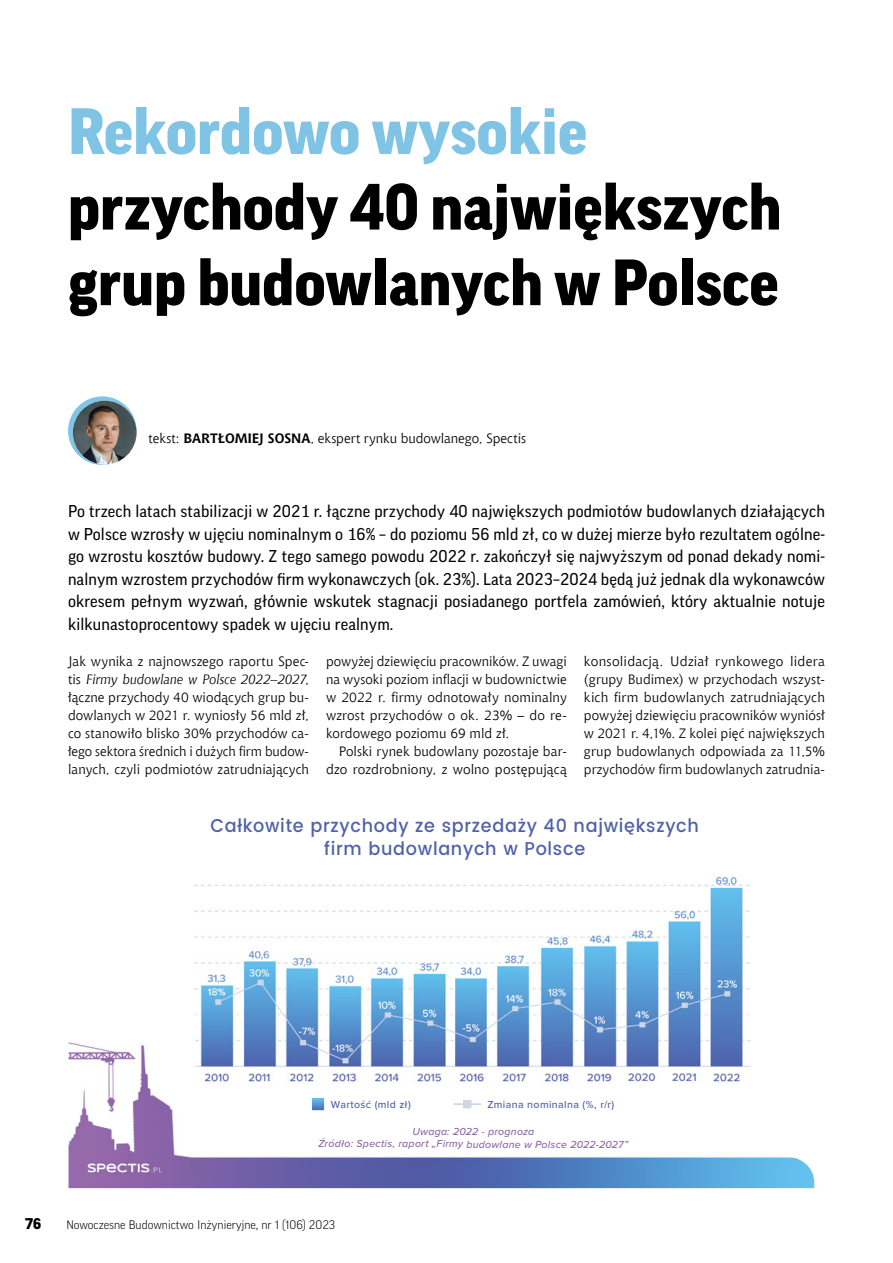
<style>
.page{position:relative;width:893px;height:1263px;background:#fff}
.page>*{position:absolute;margin:0;border:0;box-sizing:border-box;transform-origin:0 0}
.tytul{font:900 63px/75.6px "Good Pro";color:#000}
.t1{font:500 18.45px/23px "Poppins";letter-spacing:.04em;color:#4f62ab;text-align:center;scale:.95 1}
.lead{font:16.5px/22.5px "Good Pro";letter-spacing:.01em;color:#000;text-align:justify}
.t2{font:900 15px "Good Pro";color:#000}
.text_podstawowy{font:13.5px/18px "Chianti EU";letter-spacing:.005em;color:#000;text-align:justify}
.autor_nastepny{font:13.5px "Chianti EU";letter-spacing:-.005em;color:#000}
.t3{font:300 12px "Good Pro";color:#000}
.t4{font:italic 500 10.5px "Proxima Nova";letter-spacing:.02em;color:#9167a9}
.t5{font:500 10.5px "Proxima Nova";letter-spacing:.035em;color:#4f62ab}
.s1{color:#80c4e5}
.s2{font-weight:700}
.s3{font-style:italic}
</style>
<div class="page">
<img style="left:69px;top:1042px;width:708px;height:146px">
<svg style="left:777px;top:1157px;width:38px;height:31px"></svg>
<hr style="left:454px;top:1103px;width:27px;height:2px;background:#cdd7e6">
<div style="left:464px;top:1100px;width:7px;height:8px;background:#cdd7e6"></div>
<svg style="left:314px;top:1100px;width:8px;height:8px"></svg>
<img style="left:183px;top:876px;width:569px;height:212px">
<svg style="left:68px;top:396px;width:69px;height:69px"></svg>
<img style="left:73px;top:401px;width:64px;height:63px;border-radius:32px">
<p class="tytul" style="left:68px;top:94px;width:715px"><span class="s1">Rekordowo wysokie </span>przychody 40 największych grup budowlanych w Polsce</p>
<p class="autor_nastepny" style="left:148px;top:430px;width:379px">tekst: <span class="s2">BARTŁOMIEJ SOSNA</span>, ekspert rynku budowlanego, Spectis</p>
<p class="lead" style="left:68px;top:500px;width:758px">Po trzech latach stabilizacji w 2021 r. łączne przychody 40 największych podmiotów budowlanych działających w Polsce wzrosły w ujęciu nominalnym o 16% – do poziomu 56 mld zł, co w dużej mierze było rezultatem ogólne&shy;go wzrostu kosztów budowy. Z tego samego powodu 2022 r. zakończył się najwyższym od ponad dekady nomi&shy;nalnym wzrostem przychodów firm wykonawczych (ok. 23%). Lata 2023–2024 będą już jednak dla wykonawców okresem pełnym wyzwań, głównie wskutek stagnacji posiadanego portfela zamówień, który aktualnie notuje kilkunastoprocentowy spadek w ujęciu realnym.</p>
<p class="text_podstawowy" style="left:68px;top:652px;width:242px">Jak wynika z najnowszego raportu Spec&shy;tis <span class="s3">Firmy budowlane w Polsce 2022–2027</span>, łączne przychody 40 wiodących grup bu&shy;dowlanych w 2021 r. wyniosły 56 mld zł, co stanowiło blisko 30% przychodów ca&shy;łego sektora średnich i dużych firm budow&shy;lanych, czyli podmiotów zatrudniających</p>
<p class="text_podstawowy" style="left:326px;top:652px;width:242px">powyżej dziewięciu pracowników. Z uwagi na wysoki poziom inflacji w budownictwie w 2022 r. firmy odnotowały nominalny wzrost przychodów o ok. 23% – do re&shy;kordowego poziomu 69 mld zł.</p>
<p class="text_podstawowy" style="left:326px;top:742px;width:242px;text-align:right">Polski rynek budowlany pozostaje bar&shy;dzo rozdrobniony, z wolno postępującą</p>
<p class="text_podstawowy" style="left:584px;top:652px;width:242px">konsolidacją. Udział rynkowego lidera (grupy Budimex) w przychodach wszyst&shy;kich firm budowlanych zatrudniających powyżej dziewięciu pracowników wyniósł w 2021 r. 4,1%. Z kolei pięć największych grup budowlanych odpowiada za 11,5% przychodów firm budowlanych zatrudnia-</p>
<p class="t1" style="left:210px;top:814px;width:516px">Całkowite przychody ze sprzedaży 40 największych firm budowlanych w Polsce</p>
<p class="t5" style="left:331px;top:1097px;width:82px">Wartość (mld zł)</p>
<p class="t5" style="left:487px;top:1097px;width:128px">Zmiana nominalna (%, r/r)</p>
<p class="t4" style="left:413px;top:1123px;width:123px">Uwaga: 2022 - prognoza</p>
<p class="t4" style="left:318px;top:1136px;width:312px">Źródło: Spectis, raport „Firmy budowlane w Polsce 2022-2027”</p>
<p class="t2" style="left:25px;top:1215px;width:17px">76</p>
<p class="t3" style="left:66px;top:1218px;width:270px">Nowoczesne Budownictwo Inżynieryjne, nr 1 (106) 2023</p>
</div>
